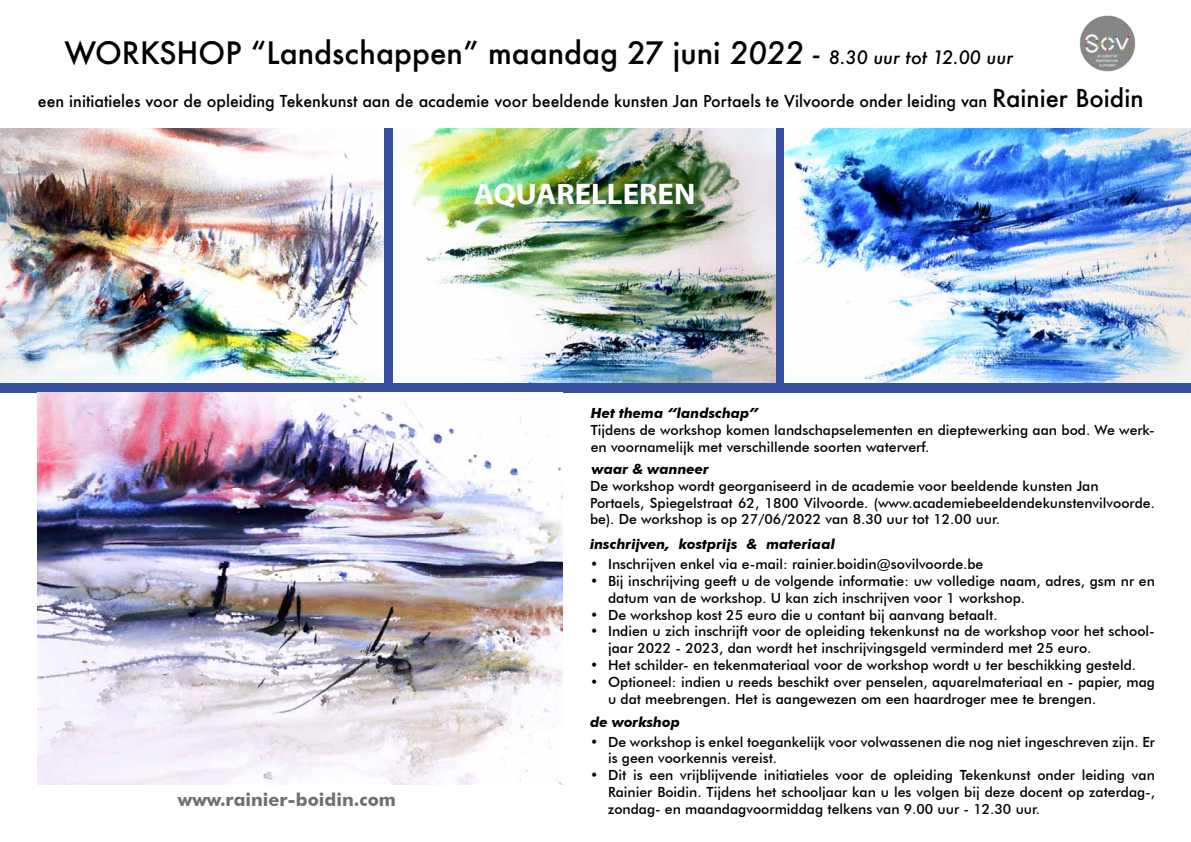
<style>
.page{position:relative;width:1191px;height:842px;background:#fff}
.page>*{position:absolute;margin:0;border:0;box-sizing:border-box;transform-origin:0 0}
.t1{font:500 30px "Futura";color:#000}
.t2{font:700 30px "Myriad Web Pro";color:#fff}
.t3{font:700 18px "Futura BT";color:#6f7073}
.t4{font:500 16px "Futura";color:#000}
.t5{font:500 14px/16.8px "Futura BT";color:#000}
.t6{font:italic 700 14px/16.8px "Futura BT";color:#000}
.s1{font-style:italic}
.s2{font-style:italic;font-size:18px}
.s3{font-size:24px}
.s4{font-style:normal;color:#fff}
</style>
<div class="page">
<div style="left:0;top:128px;width:1191px;height:265px;background:#364f9f"></div>
<img style="left:393px;top:128px;width:382px;height:255px">
<img style="left:1079px;top:15px;width:57px;height:57px">
<img style="left:0;top:128px;width:384px;height:255px">
<img style="left:38px;top:393px;width:524px;height:391px">
<img style="left:784px;top:128px;width:407px;height:255px">
<h1 class="t1" style="left:64px;top:32px;width:950px">WORKSHOP “Landschappen” maandag 27 juni <span class="s1">2022 -</span> <span class="s2">8.30 uur tot 12.00 uur</span></h1>
<p class="t4" style="left:38px;top:90px;width:1107px">een initiatieles voor de opleiding Tekenkunst aan de academie voor beeldende kunsten Jan Portaels te Vilvoorde onder leiding van <span class="s3">Rainier Boidin</span></p>
<h1 class="t2" style="left:474px;top:177px;width:223px">AQUARELLEREN</h1>
<p class="t6" style="left:591px;top:404px;width:169px">Het thema “landschap”</p>
<p class="t5" style="left:591px;top:422px;width:566px">Tijdens de workshop komen landschapselementen en dieptewerking aan bod. We werk&shy;en voornamelijk met verschillende soorten waterverf.</p>
<p class="t3" style="left:178px;top:788px;width:219px">www.rainier-boidin.com</p>
<p class="t6" style="left:591px;top:460px;width:119px">waar &amp; wanneer</p>
<p class="t5" style="left:590px;top:477px;width:566px">De workshop wordt georganiseerd in de academie voor beeldende kunsten Jan<br>Portaels, Spiegelstraat 62, 1800 Vilvoorde. (www.academiebeeldendekunstenvilvoorde. be). De workshop is op 27/06/2022 van 8.30 uur tot 12.00 uur.</p>
<p class="t6" style="left:590px;top:535px;width:273px">inschrijven, kostprijs &amp; materiaal <span class="s4">en materiaal</span></p>
<p class="t5" style="left:590px;top:556px;width:10px">•</p>
<p class="t5" style="left:608px;top:556px;width:377px">Inschrijven enkel via e-mail: rainier.boidin@sovilvoorde.be</p>
<p class="t5" style="left:608px;top:572px;width:548px;text-indent:-18px">• Bij inschrijving geeft u de volgende informatie: uw volledige naam, adres, gsm nr en datum van de workshop. U kan zich inschrijven voor 1 workshop.</p>
<p class="t5" style="left:590px;top:606px;width:409px">• De workshop kost 25 euro die u contant bij aanvang betaalt.</p>
<p class="t5" style="left:608px;top:623px;width:548px;text-indent:-18px">• Indien u zich inschrijft voor de opleiding tekenkunst na de workshop voor het school&shy;jaar 2022 - 2023, dan wordt het inschrijvingsgeld verminderd met 25 euro.</p>
<p class="t5" style="left:590px;top:656px;width:547px">• Het schilder- en tekenmateriaal voor de workshop wordt u ter beschikking gesteld.</p>
<p class="t5" style="left:608px;top:673px;width:548px;text-indent:-18px">• Optioneel: indien u reeds beschikt over penselen, aquarelmateriaal en - papier, mag u dat meebrengen. Het is aangewezen om een haardroger mee te brengen.</p>
<p class="t6" style="left:590px;top:714px;width:91px">de workshop</p>
<p class="t5" style="left:608px;top:733px;width:548px;text-indent:-18px">• De workshop is enkel toegankelijk voor volwassenen die nog niet ingeschreven zijn. Er is geen voorkennis vereist.</p>
<p class="t5" style="left:608px;top:767px;width:548px;text-align:justify;text-indent:-18px">• Dit is een vrijblijvende initiatieles voor de opleiding Tekenkunst onder leiding van Rainier Boidin. Tijdens het schooljaar kan u les volgen bij deze docent op zaterdag-, zondag- en maandagvoormiddag telkens van 9.00 uur - 12.30 uur.</p>
</div>
